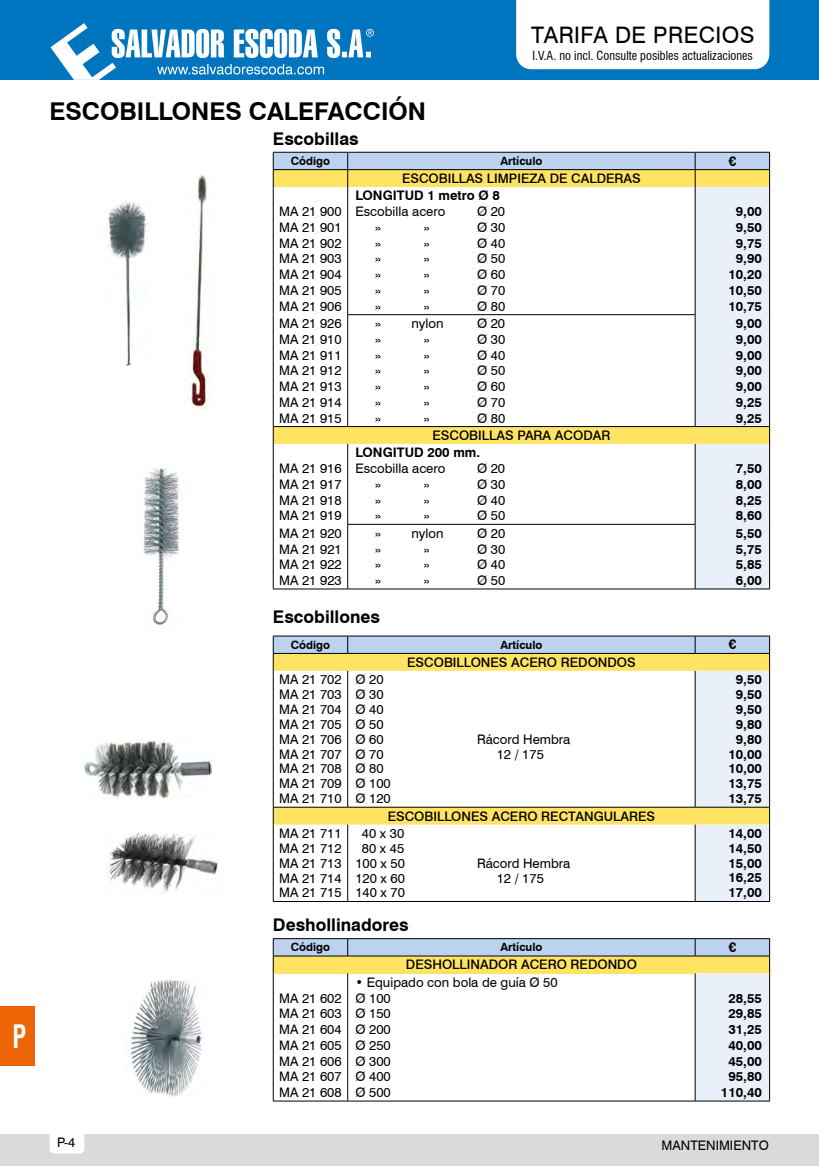
<style>
.page{position:relative;width:819px;height:1166px;background:#fff}
.page>*{position:absolute;margin:0;border:0;box-sizing:border-box;transform-origin:0 0}
.t1{font:700 condensed 31.5px "Swiss 721 BT";color:#fff;scale:.8 1}
.t2{font:700 24.5px "Swiss 721 BT";color:#000}
.t3{font:22.75px "Swiss 721 BT";letter-spacing:.02em;color:#000}
.t4{font:700 17.5px "Swiss 721 BT";color:#000}
.t5{font:13.12px/15.8px "Swiss 721 BT";color:#000;text-align:justify}
.t6{font:700 13.12px/15.8px "Swiss 721 BT";color:#000;text-align:justify}
.t7{font:500 13.12px "Swiss 721 BT";color:#000}
.t8{font:condensed 12.25px "Swiss 721 BT";color:#000}
.t9{font:700 11.38px "Swiss 721 BT";color:#000}
</style>
<div class="page">
<div style="left:0;top:1134px;width:819px;height:32px;background:#dadada"></div>
<svg style="left:50px;top:1134px;width:34px;height:19px"></svg>
<div style="left:0;top:0;width:819px;height:79px;background:#0075bf"></div>
<svg style="left:50px;top:23px;width:324px;height:57px"></svg>
<div style="left:516px;top:0;width:253px;height:69px;background:#fff"></div>
<div style="left:0;top:1006px;width:35px;height:59px;background:#ec6608"></div>
<img style="left:130px;top:979px;width:75px;height:118px">
<img style="left:143px;top:468px;width:37px;height:157px">
<svg style="left:273px;top:152px;width:497px;height:437px"></svg>
<hr style="left:273px;top:589px;width:75px;height:1px;background:#000">
<hr style="left:348px;top:589px;width:347px;height:1px;background:#000">
<hr style="left:695px;top:589px;width:74px;height:1px;background:#000">
<svg style="left:273px;top:636px;width:497px;height:265px"></svg>
<hr style="left:273px;top:901px;width:75px;height:1px;background:#000">
<hr style="left:348px;top:901px;width:347px;height:1px;background:#000">
<hr style="left:695px;top:901px;width:74px;height:1px;background:#000">
<div style="left:695px;top:973px;width:74px;height:128px;background:#eaf0fa"></div>
<hr style="left:273px;top:973px;width:1px;height:128px;background:#000">
<hr style="left:347px;top:973px;width:1px;height:128px;background:#000">
<hr style="left:694px;top:973px;width:1px;height:128px;background:#000">
<hr style="left:769px;top:973px;width:1px;height:128px;background:#000">
<svg style="left:273px;top:938px;width:497px;height:35px;background:#cfcd9d"></svg>
<hr style="left:273px;top:1101px;width:75px;height:1px;background:#000">
<hr style="left:348px;top:1101px;width:347px;height:1px;background:#000">
<hr style="left:695px;top:1101px;width:74px;height:1px;background:#000">
<img style="left:84px;top:740px;width:128px;height:58px">
<img style="left:108px;top:832px;width:111px;height:60px">
<img style="left:188px;top:175px;width:27px;height:233px">
<img style="left:108px;top:201px;width:40px;height:165px">
<h1 class="t1" style="left:13px;top:1017px;width:19px">P</h1>
<h3 class="t3" style="left:531px;top:21px;width:225px">TARIFA DE PRECIOS</h3>
<p class="t8" style="left:532px;top:48px;width:222px">I.V.A. no incl. Consulte posibles actualizaciones</p>
<h2 class="t2" style="left:50px;top:97px;width:378px">ESCOBILLONES CALEFACCIÓN</h2>
<h3 class="t4" style="left:273px;top:128px;width:87px">Escobillas</h3>
<p class="t9" style="left:291px;top:154px;width:41px">Código</p>
<p class="t9" style="left:500px;top:154px;width:43px">Artículo</p>
<p class="t6" style="left:728px;top:153px;width:9px">€</p>
<p class="t7" style="left:402px;top:170px;width:240px">ESCOBILLAS LIMPIEZA DE CALDERAS</p>
<p class="t5" style="left:279px;top:203px;width:64px">MA 21 900<br>MA 21 901<br>MA 21 902<br>MA 21 903<br>MA 21 904<br>MA 21 905<br>MA 21 906</p>
<p class="t6" style="left:355px;top:188px;width:146px">LONGITUD 1 metro Ø 8</p>
<p class="t5" style="left:355px;top:203px;width:91px">Escobilla acero</p>
<p class="t5" style="left:477px;top:203px;width:30px">Ø 20</p>
<p class="t5" style="left:375px;top:219px;width:7px">»</p>
<p class="t5" style="left:424px;top:219px;width:7px">»</p>
<p class="t5" style="left:477px;top:219px;width:30px">Ø 30</p>
<p class="t5" style="left:375px;top:235px;width:7px">»</p>
<p class="t5" style="left:424px;top:235px;width:7px">»</p>
<p class="t5" style="left:477px;top:235px;width:30px">Ø 40</p>
<p class="t5" style="left:375px;top:251px;width:7px">»</p>
<p class="t5" style="left:424px;top:251px;width:7px">»</p>
<p class="t5" style="left:477px;top:251px;width:30px">Ø 50</p>
<p class="t5" style="left:375px;top:266px;width:7px">»</p>
<p class="t5" style="left:424px;top:266px;width:7px">»</p>
<p class="t5" style="left:477px;top:266px;width:30px">Ø 60</p>
<p class="t5" style="left:375px;top:282px;width:7px">»</p>
<p class="t5" style="left:424px;top:282px;width:7px">»</p>
<p class="t5" style="left:477px;top:282px;width:30px">Ø 70</p>
<p class="t5" style="left:375px;top:298px;width:7px">»</p>
<p class="t5" style="left:424px;top:298px;width:7px">»</p>
<p class="t5" style="left:477px;top:298px;width:30px">Ø 80</p>
<p class="t6" style="left:728px;top:203px;width:35px;text-align:center">9,00<br>9,50<br>9,75<br>9,90<br>10,20<br>10,50<br>10,75</p>
<p class="t5" style="left:279px;top:315px;width:64px">MA 21 926<br>MA 21 910<br>MA 21 911<br>MA 21 912<br>MA 21 913<br>MA 21 914<br>MA 21 915</p>
<p class="t5" style="left:375px;top:315px;width:7px">»</p>
<p class="t5" style="left:411px;top:315px;width:34px">nylon</p>
<p class="t5" style="left:477px;top:315px;width:30px">Ø 20</p>
<p class="t5" style="left:375px;top:331px;width:7px">»</p>
<p class="t5" style="left:424px;top:331px;width:7px">»</p>
<p class="t5" style="left:477px;top:331px;width:30px">Ø 30</p>
<p class="t5" style="left:375px;top:347px;width:7px">»</p>
<p class="t5" style="left:424px;top:347px;width:7px">»</p>
<p class="t5" style="left:477px;top:347px;width:30px">Ø 40</p>
<p class="t5" style="left:375px;top:363px;width:7px">»</p>
<p class="t5" style="left:424px;top:363px;width:7px">»</p>
<p class="t5" style="left:477px;top:363px;width:30px">Ø 50</p>
<p class="t5" style="left:375px;top:378px;width:7px">»</p>
<p class="t5" style="left:424px;top:378px;width:7px">»</p>
<p class="t5" style="left:477px;top:378px;width:30px">Ø 60</p>
<p class="t5" style="left:375px;top:394px;width:7px">»</p>
<p class="t5" style="left:424px;top:394px;width:7px">»</p>
<p class="t5" style="left:477px;top:394px;width:30px">Ø 70</p>
<p class="t5" style="left:375px;top:410px;width:7px">»</p>
<p class="t5" style="left:424px;top:410px;width:7px">»</p>
<p class="t5" style="left:477px;top:410px;width:30px">Ø 80</p>
<p class="t5" style="left:279px;top:460px;width:64px">MA 21 916<br>MA 21 917<br>MA 21 918<br>MA 21 919</p>
<p class="t7" style="left:432px;top:427px;width:179px">ESCOBILLAS PARA ACODAR</p>
<p class="t6" style="left:355px;top:445px;width:126px">LONGITUD 200 mm.</p>
<p class="t5" style="left:355px;top:460px;width:91px">Escobilla acero</p>
<p class="t5" style="left:477px;top:460px;width:30px">Ø 20</p>
<p class="t5" style="left:375px;top:476px;width:7px">»</p>
<p class="t5" style="left:424px;top:476px;width:7px">»</p>
<p class="t5" style="left:477px;top:476px;width:30px">Ø 30</p>
<p class="t5" style="left:375px;top:492px;width:7px">»</p>
<p class="t5" style="left:424px;top:492px;width:7px">»</p>
<p class="t5" style="left:477px;top:492px;width:30px">Ø 40</p>
<p class="t5" style="left:375px;top:508px;width:7px">»</p>
<p class="t5" style="left:424px;top:508px;width:7px">»</p>
<p class="t5" style="left:477px;top:508px;width:30px">Ø 50</p>
<p class="t5" style="left:279px;top:525px;width:64px">MA 21 920<br>MA 21 921<br>MA 21 922<br>MA 21 923</p>
<p class="t5" style="left:375px;top:525px;width:7px">»</p>
<p class="t5" style="left:411px;top:525px;width:34px">nylon</p>
<p class="t5" style="left:477px;top:525px;width:30px">Ø 20</p>
<p class="t5" style="left:375px;top:541px;width:7px">»</p>
<p class="t5" style="left:424px;top:541px;width:7px">»</p>
<p class="t5" style="left:477px;top:541px;width:30px">Ø 30</p>
<p class="t5" style="left:375px;top:556px;width:7px">»</p>
<p class="t5" style="left:424px;top:556px;width:7px">»</p>
<p class="t5" style="left:477px;top:556px;width:30px">Ø 40</p>
<p class="t5" style="left:375px;top:572px;width:7px">»</p>
<p class="t5" style="left:424px;top:572px;width:7px">»</p>
<p class="t5" style="left:477px;top:572px;width:30px">Ø 50</p>
<p class="t6" style="left:735px;top:315px;width:28px">9,00<br>9,00<br>9,00<br>9,00<br>9,00<br>9,25<br>9,25</p>
<p class="t6" style="left:735px;top:460px;width:28px">7,50<br>8,00<br>8,25<br>8,60</p>
<p class="t6" style="left:735px;top:525px;width:28px">5,50<br>5,75<br>5,85<br>6,00</p>
<h3 class="t4" style="left:273px;top:606px;width:108px">Escobillones</h3>
<p class="t9" style="left:291px;top:638px;width:41px">Código</p>
<p class="t9" style="left:500px;top:638px;width:43px">Artículo</p>
<p class="t6" style="left:728px;top:637px;width:9px">€</p>
<p class="t7" style="left:407px;top:654px;width:230px">ESCOBILLONES ACERO REDONDOS</p>
<p class="t5" style="left:279px;top:672px;width:64px;line-height:14.9px">MA 21 702<br>MA 21 703<br>MA 21 704<br>MA 21 705<br>MA 21 706<br>MA 21 707<br>MA 21 708<br>MA 21 709<br>MA 21 710</p>
<p class="t5" style="left:355px;top:672px;width:30px;line-height:14.9px">Ø 20<br>Ø 30<br>Ø 40<br>Ø 50<br>Ø 60</p>
<p class="t6" style="left:728px;top:672px;width:35px;line-height:14.9px;text-align:center">9,50<br>9,50<br>9,50<br>9,80<br>9,80<br>10,00<br>10,00<br>13,75<br>13,75</p>
<p class="t5" style="left:477px;top:731px;width:95px">Rácord Hembra</p>
<p class="t5" style="left:355px;top:746px;width:30px">Ø 70</p>
<p class="t5" style="left:496px;top:746px;width:49px">12 / 175</p>
<p class="t5" style="left:355px;top:761px;width:37px;line-height:14.9px;text-align:left">Ø 80<br>Ø 100<br>Ø 120</p>
<p class="t7" style="left:387px;top:808px;width:269px">ESCOBILLONES ACERO RECTANGULARES</p>
<p class="t5" style="left:279px;top:826px;width:64px;line-height:14.9px">MA 21 711<br>MA 21 712<br>MA 21 713<br>MA 21 714<br>MA 21 715</p>
<p class="t5" style="left:355px;top:826px;width:51px;line-height:14.9px;text-align:center">40 x 30<br>80 x 45<br>100 x 50</p>
<p class="t5" style="left:477px;top:855px;width:95px">Rácord Hembra</p>
<p class="t5" style="left:355px;top:870px;width:51px">120 x 60</p>
<p class="t5" style="left:496px;top:870px;width:49px">12 / 175</p>
<p class="t5" style="left:355px;top:885px;width:51px">140 x 70</p>
<p class="t6" style="left:728px;top:825px;width:35px;line-height:14.9px">14,00<br>14,50<br>15,00<br>16,25<br>17,00</p>
<h3 class="t4" style="left:273px;top:914px;width:137px">Deshollinadores</h3>
<p class="t9" style="left:291px;top:940px;width:41px">Código</p>
<p class="t9" style="left:500px;top:940px;width:43px">Artículo</p>
<p class="t6" style="left:728px;top:939px;width:9px">€</p>
<p class="t7" style="left:406px;top:957px;width:232px">DESHOLLINADOR ACERO REDONDO</p>
<p class="t5" style="left:279px;top:990px;width:64px">MA 21 602<br>MA 21 603<br>MA 21 604<br>MA 21 605<br>MA 21 606<br>MA 21 607<br>MA 21 608</p>
<p class="t5" style="left:355px;top:974px;width:204px;text-align:left">• Equipado con bola de guía Ø 50<br>Ø 100<br>Ø 150<br>Ø 200<br>Ø 250<br>Ø 300<br>Ø 400<br>Ø 500</p>
<p class="t6" style="left:721px;top:990px;width:42px;text-align:center">28,55<br>29,85<br>31,25<br>40,00<br>45,00<br>95,80<br>110,40</p>
<p class="t5" style="left:57px;top:1134px;width:20px">P-4</p>
<p class="t5" style="left:661px;top:1137px;width:109px">MANTENIMIENTO</p>
</div>
